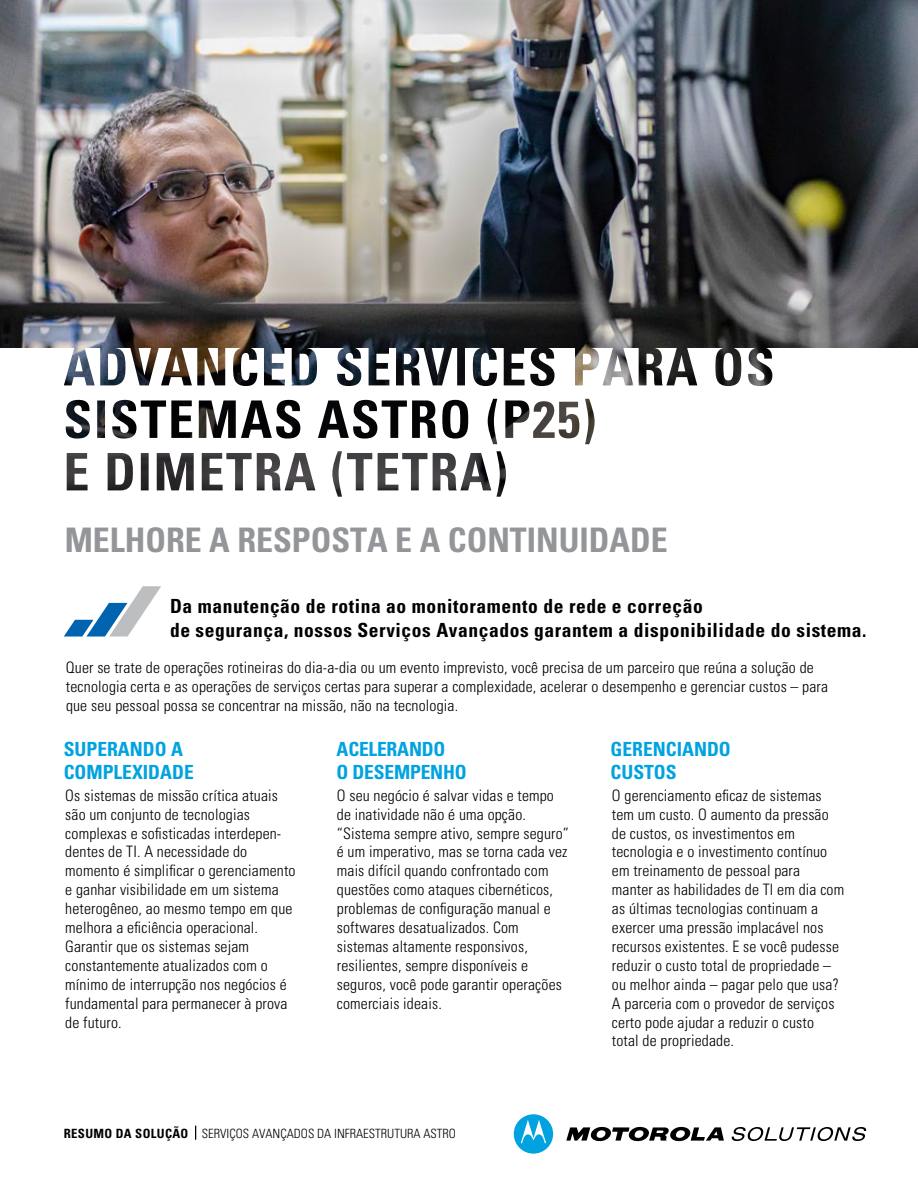
<style>
.page{position:relative;width:918px;height:1188px;background:#fff}
.page>*{position:absolute;margin:0;border:0;box-sizing:border-box;transform-origin:0 0}
.t1{font:700 condensed 33.75px "Univers LT Std";color:#939598}
.t2{font:700 condensed 19.5px/23.4px "Univers LT Std";letter-spacing:.03em;color:#000}
.t3{font:700 condensed 19.5px/23.4px "Univers LT Std";color:#00a3e0}
.t4{font:300 condensed 15.75px/18.9px "Univers LT Std";letter-spacing:.01em;color:#000}
.t5{font:300 condensed 12.75px "Univers LT Std";color:#000}
.s1{font-weight:700}
</style>
<div class="page">
<img style="left:0;top:0;width:918px;height:348px">
<svg style="left:195px;top:1126px;width:1px;height:14px"></svg>
<svg style="left:566px;top:1127px;width:158px;height:15px"></svg>
<svg style="left:514px;top:1114px;width:39px;height:40px"></svg>
<svg style="left:732px;top:1127px;width:134px;height:14px"></svg>
<svg style="left:64px;top:586px;width:97px;height:51px"></svg>
<svg style="left:64px;top:348px;width:709px;height:149px"></svg>
<svg style="left:420px;top:406px;width:7px;height:11px"></svg>
<svg style="left:513px;top:406px;width:9px;height:11px"></svg>
<svg style="left:440px;top:459px;width:8px;height:10px"></svg>
<h1 class="t1" style="left:65px;top:519px;width:605px">MELHORE A RESPOSTA E A CONTINUIDADE</h1>
<p class="t2" style="left:170px;top:595px;width:698px">Da manutenção de rotina ao monitoramento de rede e correção<br>de segurança, nossos Serviços Avançados garantem a disponibilidade do sistema.</p>
<p class="t4" style="left:66px;top:658px;width:764px">Quer se trate de operações rotineiras do dia-a-dia ou um evento imprevisto, você precisa de um parceiro que reúna a solução de tecnologia certa e as operações de serviços certas para superar a complexidade, acelerar o desempenho e gerenciar custos – para que seu pessoal possa se concentrar na missão, não na tecnologia.</p>
<p class="t3" style="left:64px;top:737px;width:132px">SUPERANDO A<br>COMPLEXIDADE</p>
<p class="t3" style="left:337px;top:737px;width:132px">ACELERANDO<br>O DESEMPENHO</p>
<p class="t3" style="left:611px;top:737px;width:122px">GERENCIANDO<br>CUSTOS</p>
<p class="t4" style="left:65px;top:786px;width:232px">Os sistemas de missão crítica atuais são um conjunto de tecnologias complexas e sofisticadas interdepen&shy;dentes de TI. A necessidade do momento é simplificar o gerenciamento e ganhar visibilidade em um sistema heterogêneo, ao mesmo tempo em que melhora a eficiência operacional.<br>Garantir que os sistemas sejam constantemente atualizados com o mínimo de interrupção nos negócios é fundamental para permanecer à prova de futuro.</p>
<p class="t4" style="left:337px;top:786px;width:234px">O seu negócio é salvar vidas e tempo de inatividade não é uma opção. “Sistema sempre ativo, sempre seguro” é um imperativo, mas se torna cada vez mais difícil quando confrontado com questões como ataques cibernéticos, problemas de configuração manual e softwares desatualizados. Com sistemas altamente responsivos, resilientes, sempre disponíveis e seguros, você pode garantir operações comerciais ideais.</p>
<p class="t4" style="left:612px;top:786px;width:234px">O gerenciamento eficaz de sistemas tem um custo. O aumento da pressão de custos, os investimentos em tecnologia e o investimento contínuo em treinamento de pessoal para manter as habilidades de TI em dia com as últimas tecnologias continuam a exercer uma pressão implacável nos recursos existentes. E se você pudesse reduzir o custo total de propriedade – ou melhor ainda – pagar pelo que usa?<br>A parceria com o provedor de serviços certo pode ajudar a reduzir o custo total de propriedade.</p>
<p class="t5" style="left:64px;top:1126px;width:394px"><span class="s1">RESUMO DA SOLUÇÃO</span> SERVIÇOS AVANÇADOS DA INFRAESTRUTURA ASTRO</p>
</div>
